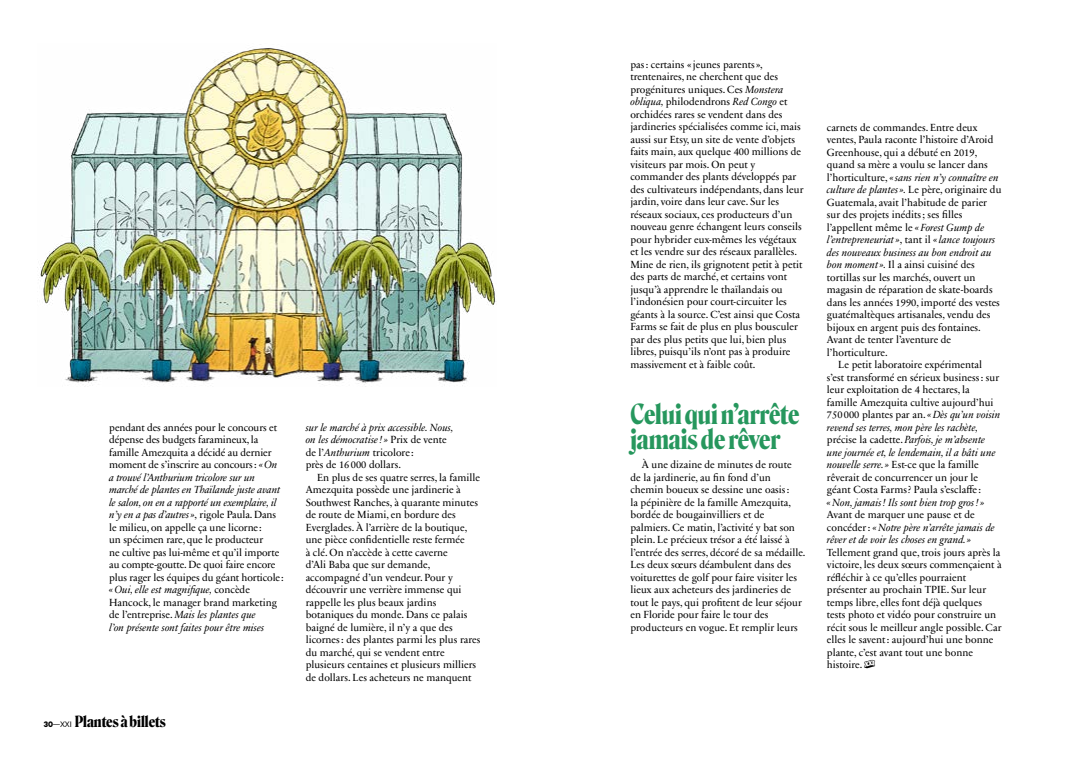
<style>
.page{position:relative;width:1089px;height:780px;background:#fff}
.page>*{position:absolute;margin:0;border:0;box-sizing:border-box;transform-origin:0 0}
.t1{font:700 27px/25px "Roslindale Display Condensed";color:#26975d}
.t2{font:700 15px "Roslindale Display Condensed";color:#000}
.t3{font:10.5px/12.5px "Sabon Next LT Pro";color:#000}
.t4{font:italic 10.5px/12.5px "Sabon Next LT Pro";color:#000}
.s1{font-style:italic}
.s2{font-style:normal}
.s3{font-family:"Calibre";font-size:9px}
.s4{font-family:"Calibre";font-weight:400;font-size:9px}
.s5{font-family:"Sabon Next LT Pro X Xi Ilogo"}
</style>
<div class="page">
<img style="left:38px;top:48px;width:458px;height:339px">
<p class="t3" style="left:109px;top:420px;width:176px">pendant des années pour le concours et dépense des budgets faramineux, la famille Amezquita a décidé au dernier moment de s’inscrire au concours: <span class="s1">«On a trouvé l’Anthurium tricolore sur un marché de plantes en Thaïlande juste avant le salon, on en a rapporté un exemplaire, il n’y en a pas d’autres»</span>, rigole Paula. Dans le milieu, on appelle ça une licorne:<br>un spécimen rare, que le producteur<br>ne cultive pas lui-même et qu’il importe au compte-goutte. De quoi faire encore plus rager les équipes du géant horticole: <span class="s1">«Oui, elle est magnifique,</span> concède Hancock, le manager brand marketing de l’entreprise. <span class="s1">Mais les plantes que<br>l’on présente sont faites pour être mises</span></p>
<p class="t4" style="left:306px;top:420px;width:149px">sur le marché à prix accessible. Nous, on les démocratise! » <span class="s2">Prix de vente de l’</span>Anthurium <span class="s2">tricolore :<br>près de 16 000 dollars.</span></p>
<p class="t3" style="left:306px;top:470px;width:176px;text-indent:11px">En plus de ses quatre serres, la famille Amezquita possède une jardinerie à Southwest Ranches, à quarante minutes de route de Miami, en bordure des Everglades. À l’arrière de la boutique, une pièce confidentielle reste fermée<br>à clé. On n’accède à cette caverne<br>d’Ali Baba que sur demande, accompagné d’un vendeur. Pour y découvrir une verrière immense qui rappelle les plus beaux jardins botaniques du monde. Dans ce palais baigné de lumière, il n’y a que des licornes: des plantes parmi les plus rares du marché, qui se vendent entre plusieurs centaines et plusieurs milliers de dollars. Les acheteurs ne manquent</p>
<h2 class="t2" style="left:44px;top:708px;width:124px"><span class="s3">30</span><span class="s4">—XXI</span> Plantes à billets</h2>
<p class="t3" style="left:630px;top:58px;width:175px">pas: certains « jeunes parents », trentenaires, ne cherchent que des progénitures uniques. Ces <span class="s1">Monstera obliqua,</span> philodendrons <span class="s1">Red Congo</span> et orchidées rares se vendent dans des jardineries spécialisées comme ici, mais aussi sur Etsy, un site de vente d’objets faits main, aux quelque 400 millions de visiteurs par mois. On peut y commander des plants développés par des cultivateurs indépendants, dans leur jardin, voire dans leur cave. Sur les réseaux sociaux, ces producteurs d’un nouveau genre échangent leurs conseils pour hybrider eux-mêmes les végétaux et les vendre sur des réseaux parallèles.<br>Mine de rien, ils grignotent petit à petit des parts de marché, et certains vont jusqu’à apprendre le thaïlandais ou l’indonésien pour court-circuiter les géants à la source. C’est ainsi que Costa Farms se fait de plus en plus bousculer par des plus petits que lui, bien plus libres, puisqu’ils n’ont pas à produire massivement et à faible coût.</p>
<h1 class="t1" style="left:630px;top:400px;width:170px">Celui qui n’arrête jamais de rêver</h1>
<p class="t3" style="left:630px;top:458px;width:177px;text-indent:11px">À une dizaine de minutes de route<br>de la jardinerie, au fin fond d’un chemin boueux se dessine une oasis:<br>la pépinière de la famille Amezquita, bordée de bougainvilliers et de palmiers. Ce matin, l’activité y bat son plein. Le précieux trésor a été laissé à l’entrée des serres, décoré de sa médaille.<br>Les deux sœurs déambulent dans des voiturettes de golf pour faire visiter les lieux aux acheteurs des jardineries de tout le pays, qui profitent de leur séjour en Floride pour faire le tour des producteurs en vogue. Et remplir leurs</p>
<p class="t3" style="left:827px;top:120px;width:152px">carnets de commandes. Entre deux</p>
<p class="t3" style="left:827px;top:133px;width:168px">ventes, Paula raconte l’histoire d’Aroid</p>
<p class="t3" style="left:827px;top:145px;width:152px">Greenhouse, qui a débuté en 2019,</p>
<p class="t3" style="left:827px;top:158px;width:162px">quand sa mère a voulu se lancer dans</p>
<p class="t4" style="left:827px;top:170px;width:173px"><span class="s2">l’horticulture,</span> « sans rien n’y connaître en</p>
<p class="t3" style="left:827px;top:183px;width:176px"><span class="s1">culture de plantes ».</span> Le père, originaire du</p>
<p class="t3" style="left:827px;top:195px;width:162px">Guatemala, avait l’habitude de parier</p>
<p class="t3" style="left:827px;top:208px;width:137px">sur des projets inédits; ses filles</p>
<p class="t3" style="left:827px;top:220px;width:159px">l’appellent même le <span class="s1">«Forest Gump de</span></p>
<p class="t4" style="left:827px;top:233px;width:170px">l’entrepreneuriat»<span class="s2">, tant il</span> « lance toujours</p>
<p class="t4" style="left:827px;top:245px;width:166px">des nouveaux business au bon endroit au</p>
<p class="t3" style="left:827px;top:258px;width:149px"><span class="s1">bon moment ».</span> Il a ainsi cuisiné des</p>
<p class="t3" style="left:827px;top:270px;width:150px">tortillas sur les marchés, ouvert un</p>
<p class="t3" style="left:827px;top:283px;width:167px">magasin de réparation de skate-boards</p>
<p class="t3" style="left:827px;top:295px;width:174px">dans les années 1990, importé des vestes</p>
<p class="t3" style="left:827px;top:308px;width:165px">guatémaltèques artisanales, vendu des</p>
<p class="t3" style="left:827px;top:320px;width:155px">bijoux en argent puis des fontaines.</p>
<p class="t3" style="left:827px;top:333px;width:126px">Avant de tenter l’aventure de</p>
<p class="t3" style="left:827px;top:345px;width:62px">l’horticulture.</p>
<p class="t3" style="left:838px;top:358px;width:145px">Le petit laboratoire expérimental</p>
<p class="t3" style="left:827px;top:370px;width:174px">s’est transformé en sérieux business: sur</p>
<p class="t3" style="left:827px;top:383px;width:144px">leur exploitation de 4 hectares, la</p>
<p class="t3" style="left:827px;top:395px;width:168px">famille Amezquita cultive aujourd’hui</p>
<p class="t3" style="left:827px;top:408px;width:175px">750000 plantes par an. <span class="s1">«Dès qu’un voisin</span></p>
<p class="t4" style="left:827px;top:420px;width:153px">revend ses terres, mon père les rachète,</p>
<p class="t4" style="left:827px;top:433px;width:160px"><span class="s2">précise la cadette.</span> Parfois, je m’absente</p>
<p class="t4" style="left:827px;top:445px;width:170px">une journée et, le lendemain, il a bâti une</p>
<p class="t3" style="left:827px;top:458px;width:153px"><span class="s1">nouvelle serre.»</span> Est-ce que la famille</p>
<p class="t3" style="left:827px;top:470px;width:153px">rêverait de concurrencer un jour le</p>
<p class="t3" style="left:827px;top:483px;width:156px">géant Costa Farms? Paula s’esclaffe :</p>
<p class="t4" style="left:827px;top:495px;width:159px">«Non, jamais! Ils sont bien trop gros! »</p>
<p class="t4" style="left:827px;top:508px;width:169px"><span class="s2">Avant de marquer une pause et de concéder:</span> «Notre père n’arrête jamais de rêver et de voir les choses en grand.»</p>
<p class="t3" style="left:827px;top:545px;width:176px">Tellement grand que, trois jours après la victoire, les deux sœurs commençaient à réfléchir à ce qu’elles pourraient présenter au prochain TPIE. Sur leur temps libre, elles font déjà quelques tests photo et vidéo pour construire un récit sous le meilleur angle possible. Car elles le savent: aujourd’hui une bonne plante, c’est avant tout une bonne histoire. <span class="s5">◊</span></p>
</div>
